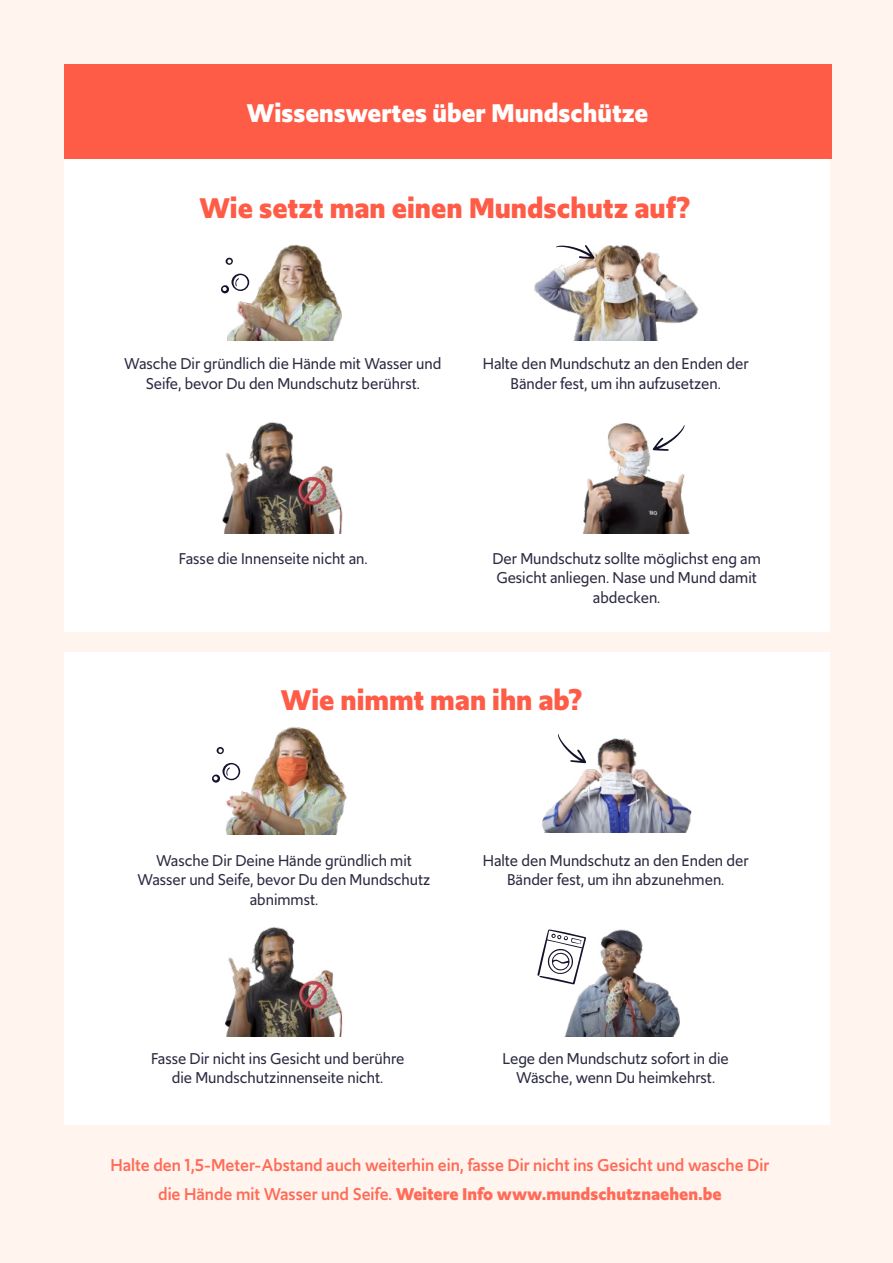
<style>
.page{position:relative;width:893px;height:1263px;background:#fff5ee}
.page>*{position:absolute;margin:0;border:0;box-sizing:border-box;transform-origin:0 0}
.t1{font:700 30px "Upgrade";color:#ff5c47}
.t2{font:700 27px "Upgrade";color:#fff}
.t3{font:500 18px/28.5px "Upgrade";color:#ff6b58;text-align:center}
.t4{font:16.5px/19.5px "Upgrade";color:#2a2a41;text-align:center}
.s1{font-weight:700}
</style>
<div class="page">
<div style="left:64px;top:652px;width:765px;height:473px;background:#fff"></div>
<div style="left:64px;top:159px;width:765px;height:472px;background:#fff"></div>
<div style="left:64px;top:65px;width:767px;height:94px;background:#ff5c47"></div>
<img style="left:534px;top:245px;width:165px;height:95px">
<svg style="left:556px;top:245px;width:39px;height:14px"></svg>
<img style="left:223px;top:244px;width:119px;height:96px">
<svg style="left:226px;top:258px;width:7px;height:7px"></svg>
<svg style="left:221px;top:274px;width:28px;height:19px"></svg>
<img style="left:220px;top:727px;width:127px;height:107px">
<svg style="left:217px;top:747px;width:7px;height:7px"></svg>
<svg style="left:212px;top:763px;width:28px;height:20px"></svg>
<img style="left:222px;top:422px;width:121px;height:112px">
<img style="left:225px;top:927px;width:118px;height:109px">
<svg style="left:537px;top:929px;width:25px;height:53px"></svg>
<img style="left:562px;top:929px;width:118px;height:107px">
<img style="left:542px;top:738px;width:150px;height:95px">
<svg style="left:558px;top:734px;width:28px;height:29px"></svg>
<img style="left:583px;top:423px;width:107px;height:110px">
<svg style="left:653px;top:425px;width:32px;height:26px"></svg>
<h2 class="t2" style="left:247px;top:95px;width:403px">Wissenswertes über Mundschütze</h2>
<h1 class="t1" style="left:199px;top:189px;width:493px">Wie setzt man einen Mundschutz auf?</h1>
<p class="t4" style="left:124px;top:354px;width:319px">Wasche Dir gründlich die Hände mit Wasser und<br>Seife, bevor Du den Mundschutz berührst.</p>
<p class="t4" style="left:483px;top:354px;width:267px">Halte den Mundschutz an den Enden der<br>Bänder fest, um ihn aufzusetzen.</p>
<p class="t4" style="left:179px;top:548px;width:190px">Fasse die Innenseite nicht an.</p>
<p class="t4" style="left:492px;top:549px;width:270px">Der Mundschutz sollte möglichst eng am<br>Gesicht anliegen. Nase und Mund damit abdecken.</p>
<h1 class="t1" style="left:280px;top:681px;width:304px">Wie nimmt man ihn ab?</h1>
<p class="t4" style="left:138px;top:850px;width:294px">Wasche Dir Deine Hände gründlich mit<br>Wasser und Seife, bevor Du den Mundschutz abnimmst.</p>
<p class="t4" style="left:483px;top:850px;width:267px">Halte den Mundschutz an den Enden der<br>Bänder fest, um ihn abzunehmen.</p>
<p class="t4" style="left:151px;top:1048px;width:255px">Fasse Dir nicht ins Gesicht und berühre die Mundschutzinnenseite nicht.</p>
<p class="t4" style="left:503px;top:1048px;width:228px">Lege den Mundschutz sofort in die<br>Wäsche, wenn Du heimkehrst.</p>
<p class="t3" style="left:111px;top:1151px;width:660px">Halte den 1,5-Meter-Abstand auch weiterhin ein, fasse Dir nicht ins Gesicht und wasche Dir die Hände mit Wasser und Seife. <span class="s1">Weitere Info www.mundschutznaehen.be</span></p>
</div>
